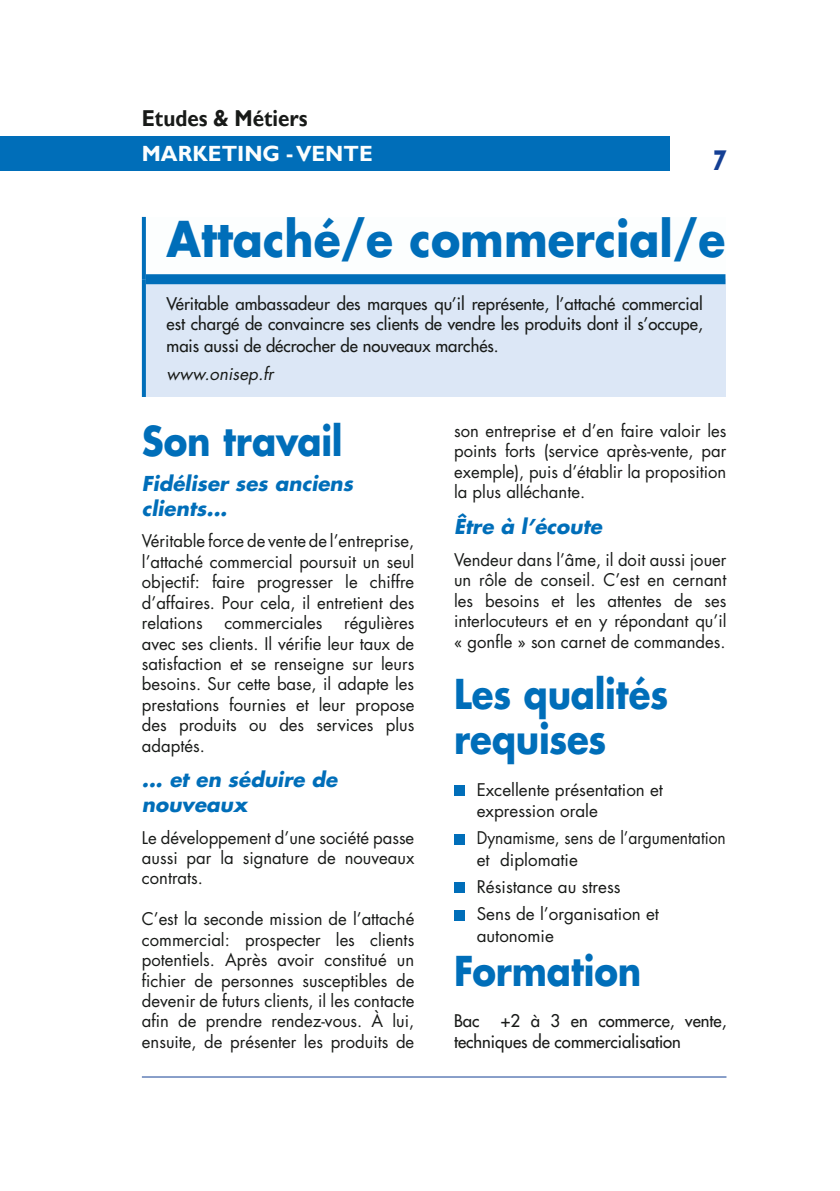
<style>
.page{position:relative;width:840px;height:1191px;background:#fff}
.page>*{position:absolute;margin:0;border:0;box-sizing:border-box;transform-origin:0 0}
.t1{font:700 48px "Futura Std";color:#006eb9;scale:.92 1}
.t2{font:700 40px/44.6px "Futura Std";letter-spacing:-.005em;color:#006eb9;scale:.89 1}
.t3{font:700 26px "Futura Std";color:#143f94;scale:.75 1}
.t4{font:700 23px "Gill Sans";color:#181a18;scale:.9 1}
.t5{font:700 22px "Gill Sans";color:#fcfefe}
.t6{font:italic 700 20px/24.4px "Futura Std";color:#006eb9}
.t7{font:17px/20.4px "Futura Std";color:#181a18;text-align:justify}
.t8{font:500 17px/20px "Futura Std";color:#181a18}
.t9{font:17px/21.6px "Futura Std";color:#181a18;scale:.92 1}
.t10{font:italic 17px "Futura Std";color:#181a18}
</style>
<div class="page">
<hr style="left:142px;top:1076px;width:584px;height:1px;background:#143f94">
<div style="left:0;top:136px;width:669px;height:34px;background:#006eb9"></div>
<div style="left:144px;top:279px;width:581px;height:118px;background:#dce7f6"></div>
<svg style="left:142px;top:217px;width:4px;height:62px"></svg>
<svg style="left:142px;top:279px;width:4px;height:118px"></svg>
<div style="left:146px;top:274px;width:579px;height:10px;background:#006eb9"></div>
<div style="left:454px;top:785px;width:10px;height:10px;background:#006eb9"></div>
<div style="left:454px;top:834px;width:10px;height:10px;background:#006eb9"></div>
<div style="left:454px;top:883px;width:10px;height:10px;background:#006eb9"></div>
<div style="left:454px;top:910px;width:10px;height:10px;background:#006eb9"></div>
<h3 class="t4" style="left:142px;top:104px;width:185px">Etudes &amp; Métiers</h3>
<p class="t5" style="left:142px;top:140px;width:232px">MARKETING - VENTE</p>
<h3 class="t3" style="left:712px;top:143px;width:19px">7</h3>
<h1 class="t1" style="left:166px;top:207px;width:608px">Attaché/e commercial/e</h1>
<p class="t8" style="left:166px;top:294px;width:537px">Véritable ambassadeur des marques qu’il représente, l’attaché commercial est chargé de convaincre ses clients de vendre les produits dont il s’occupe,</p>
<p class="t8" style="left:166px;top:336px;width:333px">mais aussi de décrocher de nouveaux marchés.</p>
<p class="t10" style="left:166px;top:363px;width:108px">www.onisep.fr</p>
<h2 class="t2" style="left:142px;top:418px;width:227px">Son travail</h2>
<p class="t6" style="left:142px;top:472px;width:213px">Fidéliser ses anciens clients...</p>
<p class="t7" style="left:142px;top:531px;width:274px">Véritable force de vente de l’entreprise, l’attaché commercial poursuit un seul objectif: faire progresser le chiffre d’affaires. Pour cela, il entretient des relations</p>
<p class="t7" style="left:454px;top:420px;width:274px">son entreprise et d’en faire valoir les points forts (service après-vente, par exemple), puis d’établir la proposition la plus alléchante.</p>
<p class="t6" style="left:454px;top:514px;width:149px">Être à l’écoute</p>
<p class="t7" style="left:454px;top:549px;width:274px">Vendeur dans l’âme, il doit aussi jouer un rôle de conseil. C’est en cernant les besoins et les attentes de ses interlocuteurs et en y répondant qu’il « gonfle » son carnet de commandes.</p>
<h2 class="t2" style="left:454px;top:671px;width:242px">Les qualités requises</h2>
<p class="t7" style="left:476px;top:778px;width:188px;line-height:21.6px">Excellente présentation et expression orale</p>
<p class="t9" style="left:476px;top:827px;width:272px">Dynamisme, sens de l’argumentation et diplomatie</p>
<p class="t7" style="left:476px;top:873px;width:184px;line-height:27.2px">Résistance au stress<br>Sens de l’organisation et</p>
<p class="t7" style="left:476px;top:925px;width:79px">autonomie</p>
<h2 class="t2" style="left:454px;top:948px;width:212px">Formation</h2>
<p class="t8" style="left:454px;top:1010px;width:274px;line-height:20.6px">Bac +2 à 3 en commerce, vente, techniques de commercialisation</p>
<p class="t7" style="left:142px;top:613px;width:274px;text-indent:202px">régulières avec ses clients. Il vérifie leur taux de satisfaction et se renseigne sur leurs besoins. Sur cette base, il adapte les prestations fournies et leur propose des produits ou des services plus adaptés.</p>
<p class="t6" style="left:142px;top:768px;width:197px">... et en séduire de nouveaux</p>
<p class="t7" style="left:142px;top:827px;width:274px">Le développement d’une société passe aussi par la signature de nouveaux contrats.</p>
<p class="t7" style="left:142px;top:909px;width:274px">C’est la seconde mission de l’attaché commercial: prospecter les clients potentiels. Après avoir constitué un fichier de personnes susceptibles de devenir de futurs clients, il les contacte afin de prendre rendez-vous. À lui, ensuite, de présenter les produits de</p>
<p class="t7" style="left:224px;top:613px;width:100px">commerciales</p>
</div>
